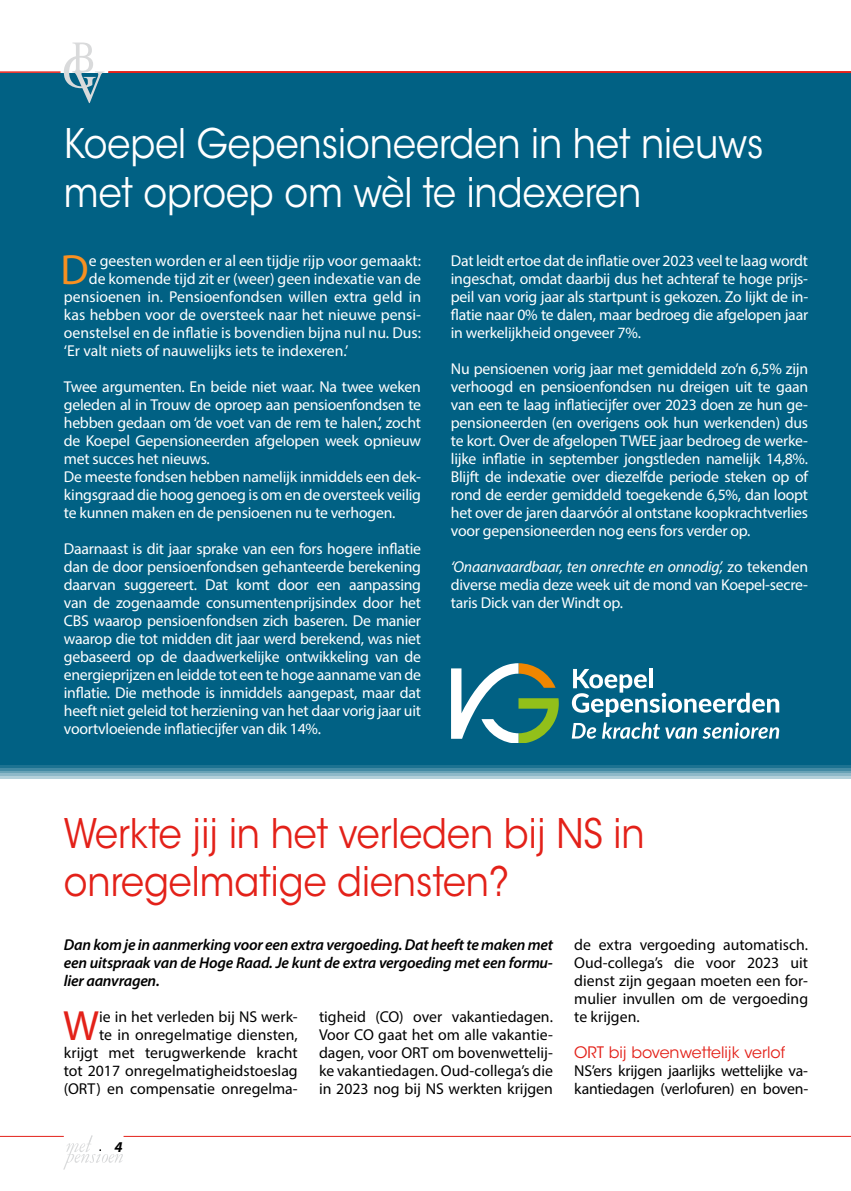
<style>
.page{position:relative;width:851px;height:1191px;background:#fff}
.page>*{position:absolute;margin:0;border:0;box-sizing:border-box;transform-origin:0 0}
.t1{font:42.45px "Myriad Pro";color:#f89021}
.t2{font:42.45px "Myriad Pro";color:#e32119}
.t3{font:40.5px/48.6px "ITC Avant Garde Std";color:#fff;scale:.9 1}
.t4{font:40.5px/48.6px "ITC Avant Garde Std";color:#e32119;scale:.9 1}
.t5{font:15.75px/18px "Myriad Pro";letter-spacing:-.015em;color:#fff;text-align:justify}
.t6{font:15.75px/18px "Myriad Pro";color:#000;text-align:justify}
.t7{font:italic 600 15.75px/18px "Myriad Pro";letter-spacing:-.015em;color:#000;text-align:justify}
.t8{font:15.75px "ITC Avant Garde Std";color:#e32119}
.t9{font:italic 700 15px "Myriad Pro";color:#000}
.s1{font-style:italic}
</style>
<div class="page">
<svg style="left:63px;top:1135px;width:60px;height:34px"></svg>
<hr style="left:0;top:1136px;width:64px;height:1px;background:#e32119">
<hr style="left:0;top:71px;width:60px;height:2px;background:#e32119">
<hr style="left:123px;top:1136px;width:727px;height:1px;background:#e32119">
<div style="left:0;top:73px;width:850px;height:705px;background:#016184"></div>
<svg style="left:451px;top:663px;width:107px;height:80px"></svg>
<hr style="left:649px;top:668px;width:3px;height:20px;background:#fff">
<svg style="left:571px;top:669px;width:208px;height:70px"></svg>
<svg style="left:64px;top:43px;width:40px;height:60px"></svg>
<hr style="left:108px;top:71px;width:742px;height:2px;background:#e32119">
<h2 class="t3" style="left:64px;top:119px;width:779px">Koepel Gepensioneerden in het nieuws met oproep om wèl te indexeren</h2>
<h1 class="t1" style="left:61px;top:243px;width:30px">D</h1>
<p class="t5" style="left:89px;top:251px;width:333px">e geesten worden er al een tijdje rijp voor gemaakt:</p>
<p class="t5" style="left:89px;top:269px;width:334px">de komende tijd zit er (weer) geen indexatie van de</p>
<p class="t5" style="left:64px;top:287px;width:359px">pensioenen in. Pensioenfondsen willen extra geld in</p>
<p class="t5" style="left:64px;top:305px;width:359px">kas hebben voor de oversteek naar het nieuwe pensi-</p>
<p class="t5" style="left:64px;top:323px;width:358px">oenstelsel en de inflatie is bovendien bijna nul nu. Dus:</p>
<p class="t5" style="left:64px;top:341px;width:286px">‘Er valt niets of nauwelijks iets te indexeren.’</p>
<p class="t5" style="left:64px;top:377px;width:359px;text-align:left">Twee argumenten. En beide niet waar. Na twee weken geleden al in Trouw de oproep aan pensioenfondsen te hebben gedaan om ‘de voet van de rem te halen.’, zocht de Koepel Gepensioneerden afgelopen week opnieuw met succes het nieuws.<br>De meeste fondsen hebben namelijk inmiddels een dek&shy;kingsgraad die hoog genoeg is om en de oversteek veilig te kunnen maken en de pensioenen nu te verhogen.</p>
<p class="t5" style="left:64px;top:539px;width:359px">Daarnaast is dit jaar sprake van een fors hogere inflatie dan de door pensioenfondsen gehanteerde berekening daarvan suggereert. Dat komt door een aanpassing van de zogenaamde consumentenprijsindex door het CBS waarop pensioenfondsen zich baseren. De manier waarop die tot midden dit jaar werd berekend, was niet gebaseerd op de daadwerkelijke ontwikkeling van de energieprijzen en leidde tot een te hoge aanname van de inflatie. Die methode is inmiddels aangepast, maar dat heeft niet geleid tot herziening van het daar vorig jaar uit voortvloeiende inflatiecijfer van dik 14%.</p>
<p class="t5" style="left:451px;top:251px;width:359px">Dat leidt ertoe dat de inflatie over 2023 veel te laag wordt ingeschat, omdat daarbij dus het achteraf te hoge prijs&shy;peil van vorig jaar als startpunt is gekozen. Zo lijkt de in&shy;flatie naar 0% te dalen, maar bedroeg die afgelopen jaar in werkelijkheid ongeveer 7%.</p>
<p class="t5" style="left:451px;top:359px;width:359px">Nu pensioenen vorig jaar met gemiddeld zo’n 6,5% zijn verhoogd en pensioenfondsen nu dreigen uit te gaan van een te laag inflatiecijfer over 2023 doen ze hun ge&shy;pensioneerden (en overigens ook hun werkenden) dus te kort. Over de afgelopen TWEE jaar bedroeg de werke&shy;lijke inflatie in september jongstleden namelijk 14,8%.<br>Blijft de indexatie over diezelfde periode steken op of rond de eerder gemiddeld toegekende 6,5%, dan loopt het over de jaren daarvóór al ontstane koopkrachtverlies voor gepensioneerden nog eens fors verder op.</p>
<p class="t5" style="left:451px;top:557px;width:359px"><span class="s1">‘Onaanvaardbaar, ten onrechte en onnodig’,</span> zo tekenden diverse media deze week uit de mond van Koepel-secre&shy;taris Dick van der Windt op.</p>
<h2 class="t4" style="left:64px;top:809px;width:647px">Werkte jij in het verleden bij NS in onregelmatige diensten?</h2>
<p class="t7" style="left:64px;top:935px;width:490px">Dan kom je in aanmerking voor een extra vergoeding. Dat heeft te maken met een uitspraak van de Hoge Raad. Je kunt de extra vergoeding met een formu&shy;lier aanvragen.</p>
<p class="t6" style="left:574px;top:935px;width:235px">de extra vergoeding automatisch.<br>Oud-collega’s die voor 2023 uit dienst zijn gegaan moeten een for&shy;mulier invullen om de vergoeding te krijgen.</p>
<p class="t8" style="left:574px;top:1043px;width:212px">ORT bij bovenwettelijk verlof</p>
<p class="t6" style="left:574px;top:1061px;width:235px">NS’ers krijgen jaarlijks wettelijke va&shy;kantiedagen (verlofuren) en boven-</p>
<p class="t6" style="left:64px;top:1007px;width:235px;text-align:right">ie in het verleden bij NS werk-<br>te in onregelmatige diensten, krijgt met terugwerkende kracht tot 2017 onregelmatigheidstoeslag (ORT) en compensatie onregelma-</p>
<p class="t6" style="left:319px;top:1007px;width:235px">tigheid (CO) over vakantiedagen.<br>Voor CO gaat het om alle vakantie&shy;dagen, voor ORT om bovenwettelij&shy;ke vakantiedagen. Oud-collega’s die in 2023 nog bij NS werkten krijgen</p>
<h1 class="t2" style="left:63px;top:999px;width:37px">W</h1>
<p class="t9" style="left:114px;top:1137px;width:10px">4</p>
</div>
